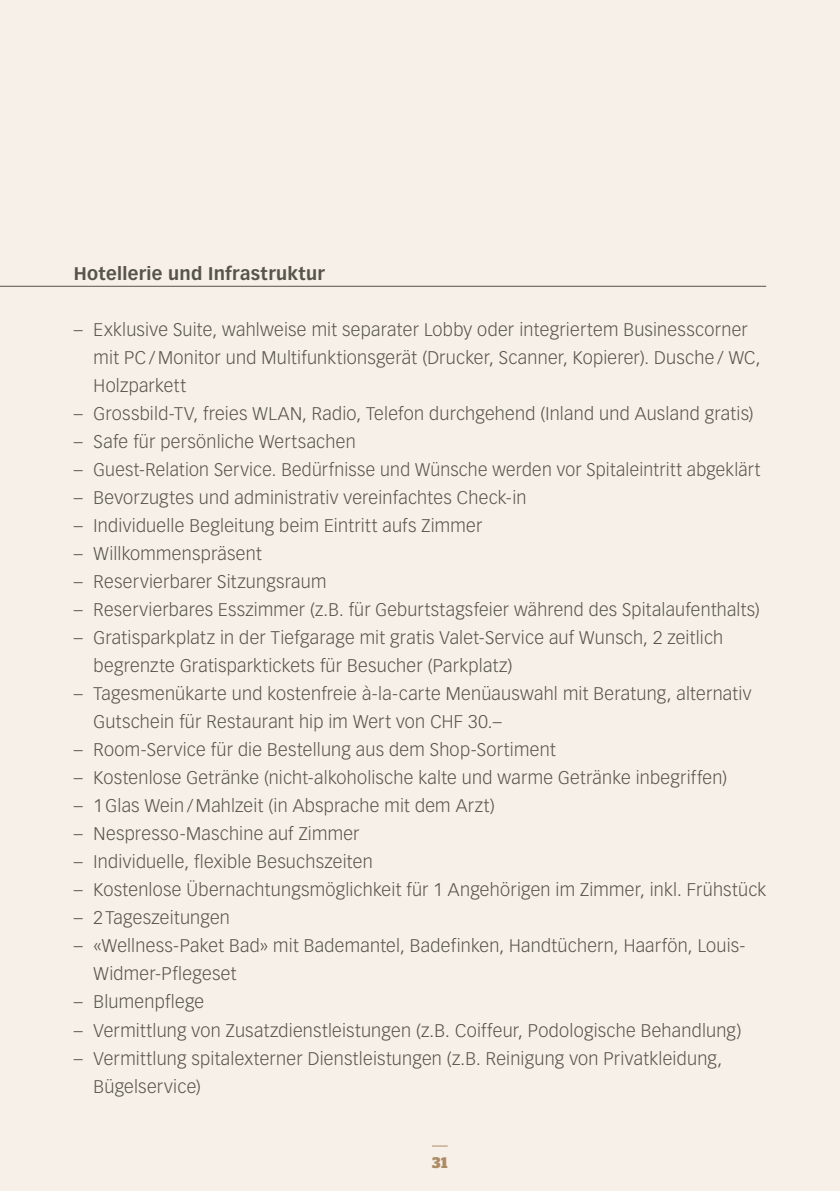
<style>
.page{position:relative;width:840px;height:1191px;background:#fff}
.page>*{position:absolute;margin:0;border:0;box-sizing:border-box;transform-origin:0 0}
.t1{font:300 18px/28px "Vectora LT Std";letter-spacing:.015em;color:#57544b}
.t2{font:700 18px "Vectora LT Std";letter-spacing:.02em;color:#57544b}
.t3{font:700 15.4px "Stag";color:#ac8b66}
</style>
<div class="page">
<div style="left:0;top:0;width:839px;height:1191px;background:#f6f0e8"></div>
<svg style="left:432px;top:1145px;width:15px;height:1px"></svg>
<hr style="left:0;top:286px;width:765px;height:1px;background:#57544b">
<p class="t2" style="left:74px;top:263px;width:252px">Hotellerie und Infrastruktur</p>
<p class="t1" style="left:94px;top:316px;width:668px;text-indent:-20px">– Exklusive Suite, wahlweise mit separater Lobby oder integriertem Businesscorner mit PC/ Monitor und Multifunktionsgerät (Drucker, Scanner, Kopierer). Dusche / WC,<br>Holzparkett</p>
<p class="t1" style="left:74px;top:400px;width:681px">– Grossbild-TV, freies WLAN, Radio, Telefon durchgehend (Inland und Ausland gratis)</p>
<p class="t1" style="left:74px;top:428px;width:283px">– Safe für persönliche Wertsachen</p>
<p class="t1" style="left:74px;top:456px;width:687px">– Guest-Relation Service. Bedürfnisse und Wünsche werden vor Spitaleintritt abgeklärt</p>
<p class="t1" style="left:74px;top:484px;width:454px">– Bevorzugtes und administrativ vereinfachtes Check-in</p>
<p class="t1" style="left:74px;top:512px;width:410px">– Individuelle Begleitung beim Eintritt aufs Zimmer</p>
<p class="t1" style="left:74px;top:540px;width:189px">– Willkommenspräsent</p>
<p class="t1" style="left:74px;top:568px;width:254px">– Reservierbarer Sitzungsraum</p>
<p class="t1" style="left:74px;top:596px;width:687px">– Reservierbares Esszimmer (z.B. für Geburtstagsfeier während des Spitalaufenthalts)</p>
<p class="t1" style="left:94px;top:624px;width:630px;text-indent:-20px">– Gratisparkplatz in der Tiefgarage mit gratis Valet-Service auf Wunsch, 2 zeitlich begrenzte Gratisparktickets für Besucher (Parkplatz)</p>
<p class="t1" style="left:94px;top:680px;width:659px;text-indent:-20px">– Tagesmenükarte und kostenfreie à-la-carte Menüauswahl mit Beratung, alternativ<br>Gutschein für Restaurant hip im Wert von CHF 30.–</p>
<p class="t1" style="left:74px;top:736px;width:483px">– Room-Service für die Bestellung aus dem Shop-Sortiment</p>
<p class="t1" style="left:74px;top:764px;width:654px">– Kostenlose Getränke (nicht-alkoholische kalte und warme Getränke inbegriffen)</p>
<p class="t1" style="left:74px;top:792px;width:422px">– 1Glas Wein / Mahlzeit (in Absprache mit dem Arzt)</p>
<p class="t1" style="left:74px;top:820px;width:287px">– Nespresso-Maschine auf Zimmer</p>
<p class="t1" style="left:74px;top:848px;width:300px">– Individuelle, flexible Besuchszeiten</p>
<p class="t1" style="left:74px;top:876px;width:693px">– Kostenlose Übernachtungsmöglichkeit für 1 Angehörigen im Zimmer, inkl. Frühstück</p>
<p class="t1" style="left:74px;top:904px;width:158px">– 2 Tageszeitungen</p>
<p class="t1" style="left:94px;top:932px;width:653px;text-indent:-20px">– «Wellness-Paket Bad» mit Bademantel, Badefinken, Handtüchern, Haarfön, Louis-<br>Widmer-Pflegeset</p>
<p class="t1" style="left:74px;top:988px;width:132px">– Blumenpflege</p>
<p class="t1" style="left:74px;top:1016px;width:669px">– Vermittlung von Zusatzdienstleistungen (z.B. Coiffeur, Podologische Behandlung)</p>
<p class="t1" style="left:94px;top:1044px;width:629px;text-indent:-20px">– Vermittlung spitalexterner Dienstleistungen (z.B. Reinigung von Privatkleidung,<br>Bügelservice)</p>
<p class="t3" style="left:432px;top:1153px;width:17px">31</p>
</div>
